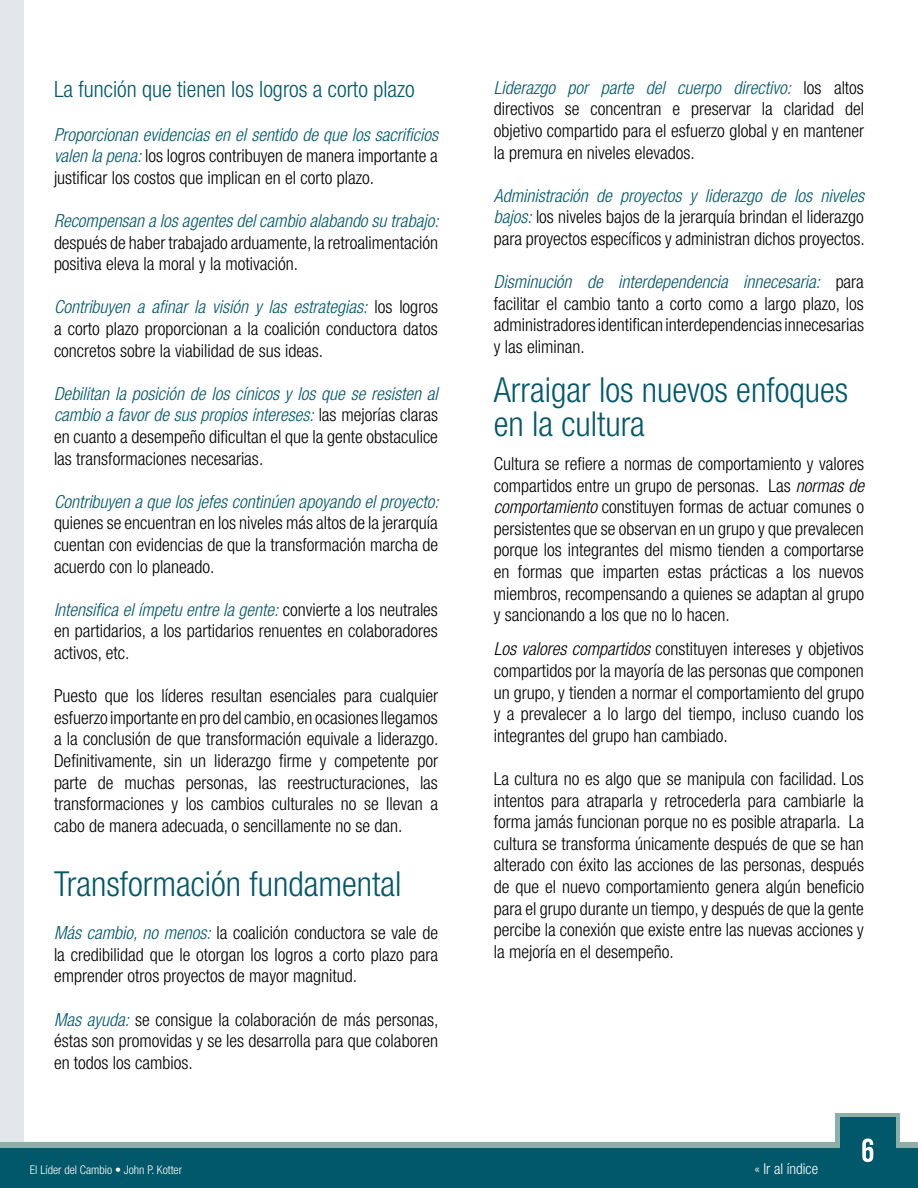
<style>
.page{position:relative;width:918px;height:1188px;background:#fff}
.page>*{position:absolute;margin:0;border:0;box-sizing:border-box;transform-origin:0 0}
.t1{font:300 condensed 34.5px/33.6px "Helvetica Neue";color:#00586a}
.t2{font:300 condensed 22.5px "Helvetica Neue";color:#00586a}
.t3{font:300 condensed 18px/21.6px "Helvetica Neue";color:#000;text-align:justify}
.t4{font:italic 300 condensed 18px "Helvetica Neue";color:#00586a}
.t5{font:300 condensed 15px "Helvetica Neue";color:#fff}
.t6{font:300 condensed 12px "Helvetica Neue";color:#fff}
.s1{font-style:italic;color:#00586a}
.s2{font-style:italic}
</style>
<div class="page">
<div style="left:0;top:0;width:24px;height:1188px;background:#e1e7ea"></div>
<div style="left:0;top:1143px;width:918px;height:41px;background:linear-gradient(to right,#89afa7,#89afa7)"></div>
<div style="left:0;top:1149px;width:918px;height:39px;background:#00586a"></div>
<div style="left:836px;top:1114px;width:64px;height:34px;background:linear-gradient(to right,#89afa7,#89afa7)"></div>
<div style="left:840px;top:1118px;width:56px;height:70px;background:#00586a"></div>
<svg style="left:862px;top:1138px;width:11px;height:24px"></svg>
<p class="t2" style="left:54px;top:77px;width:362px">La función que tienen los logros a corto plazo</p>
<p class="t3" style="left:54px;top:123px;width:386px"><span class="s1">Proporcionan evidencias en el sentido de que los sacrificios valen la pena:</span> los logros contribuyen de manera importante a justificar los costos que implican en el corto plazo.</p>
<p class="t4" style="left:54px;top:210px;width:386px">Recompensan a los agentes del cambio alabando su trabajo:</p>
<p class="t3" style="left:54px;top:231px;width:386px">después de haber trabajado arduamente, la retroalimentación positiva eleva la moral y la motivación.</p>
<p class="t3" style="left:54px;top:296px;width:386px"><span class="s1">Contribuyen a afinar la visión y las estrategias:</span> los logros a corto plazo proporcionan a la coalición conductora datos concretos sobre la viabilidad de sus ideas.</p>
<p class="t3" style="left:54px;top:383px;width:386px"><span class="s1">Debilitan la posición de los cínicos y los que se resisten al cambio a favor de sus propios intereses:</span> las mejorías claras en cuanto a desempeño dificultan el que la gente obstaculice las transformaciones necesarias.</p>
<p class="t4" style="left:54px;top:491px;width:386px">Contribuyen a que los jefes continúen apoyando el proyecto:</p>
<p class="t3" style="left:54px;top:512px;width:386px">quienes se encuentran en los niveles más altos de la jerarquía cuentan con evidencias de que la transformación marcha de acuerdo con lo planeado.</p>
<p class="t3" style="left:54px;top:599px;width:385px"><span class="s1">Intensifica el ímpetu entre la gente:</span> convierte a los neutrales en partidarios, a los partidarios renuentes en colaboradores activos, etc.</p>
<p class="t3" style="left:54px;top:685px;width:386px">Puesto que los líderes resultan esenciales para cualquier esfuerzo importante en pro del cambio, en ocasiones llegamos a la conclusión de que transformación equivale a liderazgo.<br>Definitivamente, sin un liderazgo firme y competente por parte de muchas personas, las reestructuraciones, las transformaciones y los cambios culturales no se llevan a cabo de manera adecuada, o sencillamente no se dan.</p>
<h1 class="t1" style="left:54px;top:867px;width:349px">Transformación fundamental</h1>
<p class="t3" style="left:54px;top:922px;width:386px"><span class="s1">Más cambio, no menos:</span> la coalición conductora se vale de la credibilidad que le otorgan los logros a corto plazo para emprender otros proyectos de mayor magnitud.</p>
<p class="t3" style="left:54px;top:1008px;width:386px"><span class="s1">Mas ayuda:</span> se consigue la colaboración de más personas, éstas son promovidas y se les desarrolla para que colaboren en todos los cambios.</p>
<p class="t3" style="left:494px;top:77px;width:372px"><span class="s1">Liderazgo por parte del cuerpo directivo:</span> los altos directivos se concentran e preservar la claridad del objetivo compartido para el esfuerzo global y en mantener la premura en niveles elevados.</p>
<p class="t3" style="left:494px;top:185px;width:372px"><span class="s1">Administración de proyectos y liderazgo de los niveles bajos:</span> los niveles bajos de la jerarquía brindan el liderazgo para proyectos específicos y administran dichos proyectos.</p>
<p class="t3" style="left:494px;top:271px;width:372px"><span class="s1">Disminución de interdependencia innecesaria:</span> para facilitar el cambio tanto a corto como a largo plazo, los administradores identifican interdependencias innecesarias y las eliminan.</p>
<h1 class="t1" style="left:494px;top:373px;width:356px">Arraigar los nuevos enfoques en la cultura</h1>
<p class="t3" style="left:494px;top:453px;width:372px">Cultura se refiere a normas de comportamiento y valores compartidos entre un grupo de personas. Las <span class="s2">normas de comportamiento</span> constituyen formas de actuar comunes o persistentes que se observan en un grupo y que prevalecen porque los integrantes del mismo tienden a comportarse en formas que imparten estas prácticas a los nuevos miembros, recompensando a quienes se adaptan al grupo y sancionando a los que no lo hacen.</p>
<p class="t3" style="left:494px;top:638px;width:372px"><span class="s2">Los valores compartidos</span> constituyen intereses y objetivos compartidos por la mayoría de las personas que componen un grupo, y tienden a normar el comportamiento del grupo y a prevalecer a lo largo del tiempo, incluso cuando los integrantes del grupo han cambiado.</p>
<p class="t3" style="left:494px;top:768px;width:372px">La cultura no es algo que se manipula con facilidad. Los intentos para atraparla y retrocederla para cambiarle la forma jamás funcionan porque no es posible atraparla. La cultura se transforma únicamente después de que se han alterado con éxito las acciones de las personas, después de que el nuevo comportamiento genera algún beneficio para el grupo durante un tiempo, y después de que la gente percibe la conexión que existe entre las nuevas acciones y la mejoría en el desempeño.</p>
<p class="t6" style="left:30px;top:1162px;width:154px">El Líder del Cambio • John P. Kotter</p>
<p class="t5" style="left:754px;top:1160px;width:65px">« Ir al índice</p>
</div>
